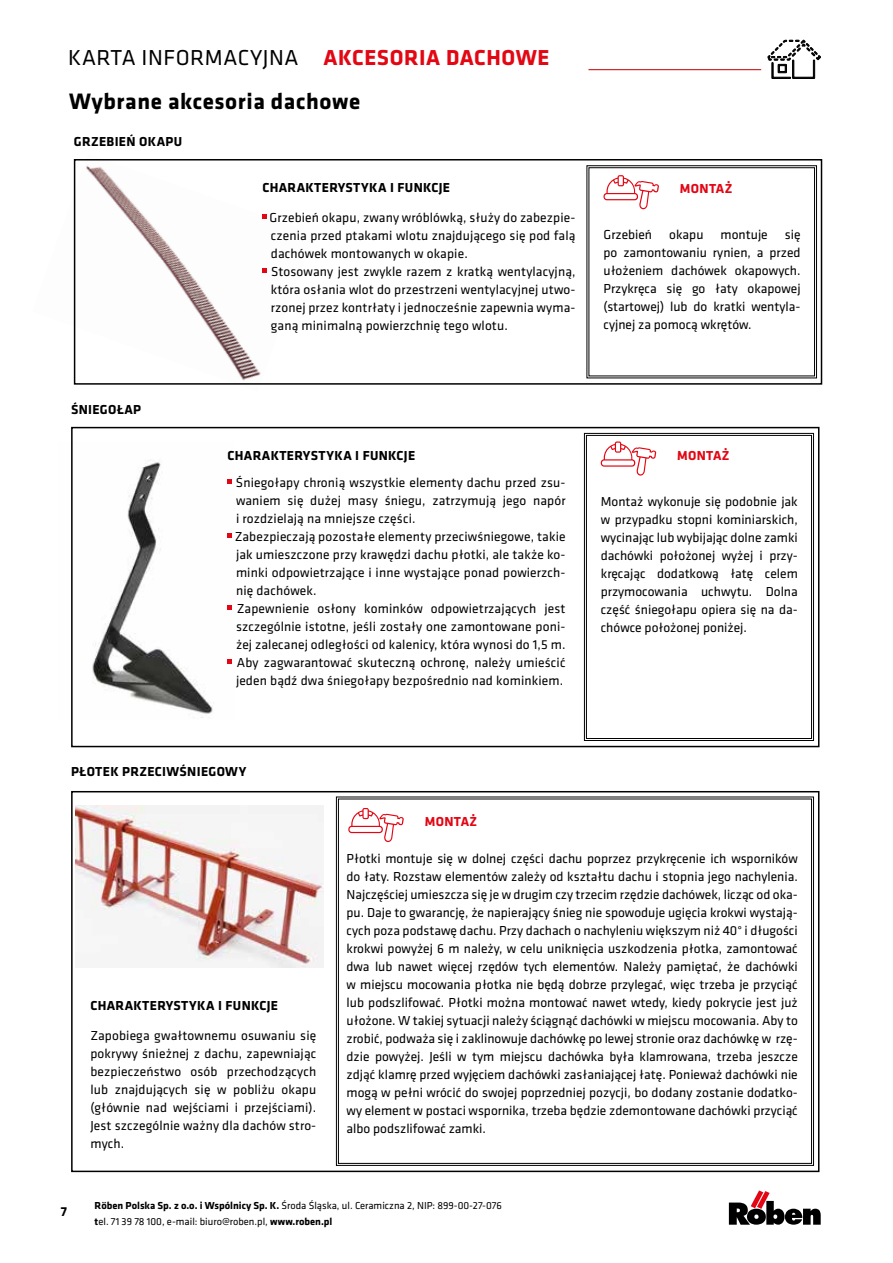
<style>
.page{position:relative;width:893px;height:1263px;background:#fff}
.page>*{position:absolute;margin:0;border:0;box-sizing:border-box;transform-origin:0 0}
.t1{font:700 23.25px "Klavika";letter-spacing:.025em;color:#000}
.t2{font:22.5px "Klavika";letter-spacing:.025em;color:#000}
.t3{font:13.5px/18px "Klavika";letter-spacing:.01em;color:#000;text-align:justify}
.t4{font:700 13.5px "Klavika";letter-spacing:.025em;color:#000}
.t5{font:700 13.5px "Klavika";letter-spacing:.025em;color:#e30613}
.t6{font:10.5px "Klavika";color:#000}
.s1{font-weight:700;color:#e30613}
.s2{font-weight:700}
</style>
<div class="page">
<svg style="left:729px;top:1190px;width:92px;height:35px"></svg>
<hr style="left:588px;top:69px;width:173px;height:1px;background:#cd1719">
<svg style="left:767px;top:40px;width:54px;height:39px"></svg>
<img style="left:76px;top:805px;width:248px;height:162px">
<img style="left:92px;top:459px;width:121px;height:259px">
<svg style="left:335px;top:796px;width:479px;height:370px"></svg>
<div style="left:71px;top:791px;width:748px;height:381px;border:2px solid #000"></div>
<svg style="left:583px;top:432px;width:231px;height:309px"></svg>
<div style="left:586px;top:435px;width:226px;height:304px;border:1px solid #000"></div>
<div style="left:71px;top:427px;width:748px;height:320px;border:2px solid #000"></div>
<svg style="left:227px;top:479px;width:5px;height:5px"></svg>
<svg style="left:227px;top:533px;width:5px;height:5px"></svg>
<svg style="left:227px;top:605px;width:5px;height:5px"></svg>
<svg style="left:227px;top:659px;width:5px;height:5px"></svg>
<svg style="left:601px;top:441px;width:55px;height:35px"></svg>
<svg style="left:348px;top:808px;width:56px;height:34px"></svg>
<img style="left:73px;top:159px;width:194px;height:226px">
<svg style="left:586px;top:165px;width:231px;height:214px"></svg>
<div style="left:588px;top:167px;width:227px;height:209px;border:1px solid #000"></div>
<div style="left:74px;top:159px;width:748px;height:226px;border:2px solid #000"></div>
<svg style="left:262px;top:214px;width:5px;height:4px"></svg>
<svg style="left:262px;top:268px;width:5px;height:4px"></svg>
<svg style="left:603px;top:175px;width:56px;height:34px"></svg>
<h2 class="t2" style="left:68px;top:43px;width:483px">KARTA INFORMACYJNA <span class="s1">AKCESORIA DACHOWE</span></h2>
<h1 class="t1" style="left:69px;top:84px;width:293px">Wybrane akcesoria dachowe</h1>
<p class="t4" style="left:74px;top:132px;width:110px">GRZEBIEŃ OKAPU</p>
<p class="t4" style="left:71px;top:400px;width:71px">ŚNIEGOŁAP</p>
<p class="t4" style="left:262px;top:178px;width:189px">CHARAKTERYSTYKA I FUNKCJE</p>
<p class="t5" style="left:680px;top:179px;width:54px">MONTAŻ</p>
<p class="t3" style="left:269px;top:208px;width:308px;text-align:left">Grzebień okapu, zwany wróblówką, służy do zabezpie&shy;czenia przed ptakami wlotu znajdującego się pod falą dachówek montowanych w okapie.<br>Stosowany jest zwykle razem z kratką wentylacyjną, która osłania wlot do przestrzeni wentylacyjnej utwo&shy;rzonej przez kontrłaty i jednocześnie zapewnia wyma&shy;ganą minimalną powierzchnię tego wlotu.</p>
<p class="t3" style="left:603px;top:225px;width:50px">Grzebień</p>
<p class="t3" style="left:669px;top:225px;width:36px">okapu</p>
<p class="t3" style="left:721px;top:225px;width:49px">montuje</p>
<p class="t3" style="left:603px;top:225px;width:199px;text-indent:181px">się po zamontowaniu rynien, a przed ułożeniem dachówek okapowych.<br>Przykręca się go łaty okapowej (startowej) lub do kratki wentyla&shy;cyjnej za pomocą wkrętów.</p>
<p class="t4" style="left:227px;top:445px;width:189px">CHARAKTERYSTYKA I FUNKCJE</p>
<p class="t3" style="left:235px;top:473px;width:332px;text-align:left">Śniegołapy chronią wszystkie elementy dachu przed zsu&shy;waniem się dużej masy śniegu, zatrzymują jego napór i rozdzielają na mniejsze części.<br>Zabezpieczają pozostałe elementy przeciwśniegowe, takie jak umieszczone przy krawędzi dachu płotki, ale także ko&shy;minki odpowietrzające i inne wystające ponad powierzch&shy;nię dachówek.<br>Zapewnienie osłony kominków odpowietrzających jest szczególnie istotne, jeśli zostały one zamontowane poni&shy;żej zalecanej odległości od kalenicy, która wynosi do 1,5 m.<br>Aby zagwarantować skuteczną ochronę, należy umieścić jeden bądź dwa śniegołapy bezpośrednio nad kominkiem.</p>
<p class="t5" style="left:677px;top:445px;width:54px">MONTAŻ</p>
<p class="t3" style="left:601px;top:492px;width:199px">Montaż wykonuje się podobnie jak w przypadku stopni kominiarskich, wycinając lub wybijając dolne zamki dachówki położonej wyżej i przy&shy;kręcając dodatkową łatę celem przymocowania uchwytu. Dolna część śniegołapu opiera się na da&shy;chówce położonej poniżej.</p>
<p class="t4" style="left:71px;top:762px;width:177px">PŁOTEK PRZECIWŚNIEGOWY</p>
<p class="t4" style="left:90px;top:996px;width:189px">CHARAKTERYSTYKA I FUNKCJE</p>
<p class="t3" style="left:90px;top:1026px;width:227px">Zapobiega gwałtownemu osuwaniu się pokrywy śnieżnej z dachu, zapewniając bezpieczeństwo osób przechodzących lub znajdujących się w pobliżu okapu (głównie nad wejściami i przejściami).<br>Jest szczególnie ważny dla dachów stro&shy;mych.</p>
<p class="t5" style="left:425px;top:812px;width:54px">MONTAŻ</p>
<p class="t3" style="left:347px;top:849px;width:453px">Płotki montuje się w dolnej części dachu poprzez przykręcenie ich wsporników do łaty. Rozstaw elementów zależy od kształtu dachu i stopnia jego nachylenia.<br>Najczęściej umieszcza się je w drugim czy trzecim rzędzie dachówek, licząc od oka&shy;pu. Daje to gwarancję, że napierający śnieg nie spowoduje ugięcia krokwi wystają&shy;cych poza podstawę dachu. Przy dachach o nachyleniu większym niż 40° i długości krokwi powyżej 6 m należy, w celu uniknięcia uszkodzenia płotka, zamontować dwa lub nawet więcej rzędów tych elementów. Należy pamiętać, że dachówki w miejscu mocowania płotka nie będą dobrze przylegać, więc trzeba je przyciąć lub podszlifować. Płotki można montować nawet wtedy, kiedy pokrycie jest już ułożone. W takiej sytuacji należy ściągnąć dachówki w miejscu mocowania. Aby to zrobić, podważa się i zaklinowuje dachówkę po lewej stronie oraz dachówkę w rzę&shy;dzie powyżej. Jeśli w tym miejscu dachówka była klamrowana, trzeba jeszcze zdjąć klamrę przed wyjęciem dachówki zasłaniającej łatę. Ponieważ dachówki nie mogą w pełni wrócić do swojej poprzedniej pozycji, bo dodany zostanie dodatko&shy;wy element w postaci wspornika, trzeba będzie zdemontowane dachówki przyciąć albo podszlifować zamki.</p>
<p class="t4" style="left:61px;top:1202px;width:8px">7</p>
<p class="t6" style="left:95px;top:1199px;width:409px"><span class="s2">Röben Polska Sp. z o.o. i Wspólnicy Sp. K.</span> Środa Śląska, ul. Ceramiczna 2, NIP: 899-00-27-076</p>
<p class="t6" style="left:95px;top:1214px;width:239px"><span class="s2">t</span>el. 71 39 78 100, e-mail: biuro@roben.pl, <span class="s2">www.roben.pl</span></p>
</div>
